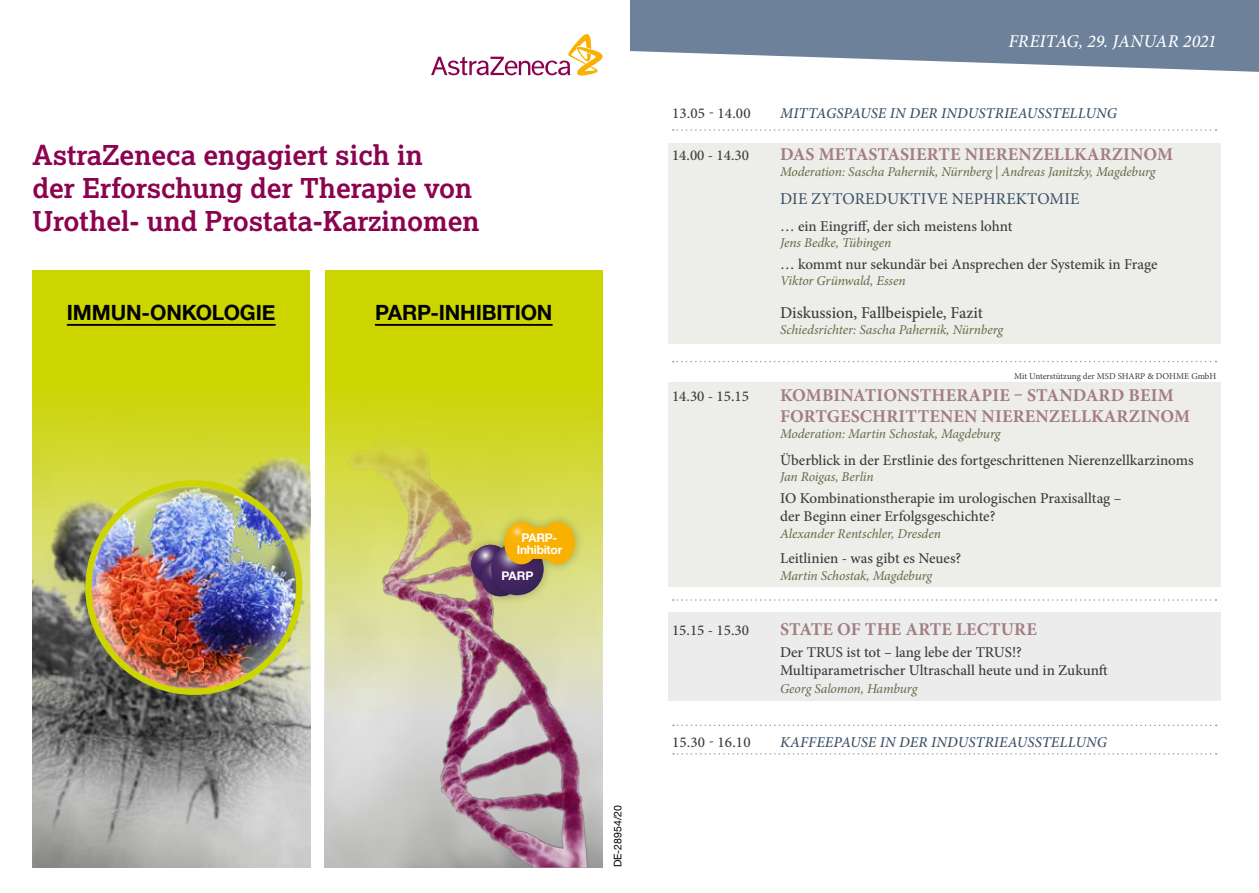
<style>
.page{position:relative;width:1259px;height:893px;background:#fff}
.page>*{position:absolute;margin:0;border:0;box-sizing:border-box;transform-origin:0 0}
.t1{font:700 27.45px/32.8px "Lexia";color:#8b034f}
.t2{font:700 21px "Helvetica Neue";letter-spacing:-.01em;color:#000}
.t3{font:700 18px/21.6px "Minion Pro";letter-spacing:.01em;color:#a27d82}
.t4{font:italic 500 18px "Minion Pro";letter-spacing:-.005em;color:#fff}
.t5{font:500 16.5px "Minion Pro";letter-spacing:-.005em;color:#3c3c3b}
.t6{font:16.5px "Minion Pro";letter-spacing:.01em;color:#384f64}
.t7{font:500 15px/18px "Minion Pro";color:#3c3c3b}
.t8{font:italic 500 15px "Minion Pro";letter-spacing:.01em;color:#384f64}
.t9{font:italic 13.5px "Minion Pro";letter-spacing:-.01em;color:#696845}
.t10{font:700 12px/12px "Helvetica Neue LT";letter-spacing:-.02em;color:#fff;text-align:center}
.t11{font:10.5px "Helvetica Neue LT";color:#000}
.t12{font:9px "Minion Pro";letter-spacing:-.005em;color:#3c3c3b}
</style>
<div class="page">
<div style="left:668px;top:612px;width:552px;height:88px;background:#ececec"></div>
<div style="left:668px;top:383px;width:552px;height:204px;background:#edede9"></div>
<div style="left:668px;top:144px;width:552px;height:200px;background:#edede9"></div>
<svg style="left:673px;top:361px;width:543px;height:1px"></svg>
<svg style="left:673px;top:599px;width:543px;height:2px"></svg>
<svg style="left:673px;top:725px;width:543px;height:1px"></svg>
<svg style="left:673px;top:753px;width:543px;height:2px"></svg>
<svg style="left:673px;top:129px;width:543px;height:2px"></svg>
<svg style="left:630px;top:0;width:629px;height:72px;background:#8293a9"></svg>
<div style="left:325px;top:270px;width:277px;height:597px;background:#cdd500"></div>
<hr style="left:375px;top:324px;width:177px;height:1px;background:#000">
<hr style="left:375px;top:325px;width:177px;height:1px;background:#000">
<svg style="left:431px;top:34px;width:171px;height:42px"></svg>
<img style="left:32px;top:278px;width:278px;height:589px">
<div style="left:85px;top:480px;width:217px;height:215px;border:6px solid #cdd500;border-radius:50%"></div>
<hr style="left:67px;top:324px;width:209px;height:1px;background:#000">
<hr style="left:67px;top:325px;width:208px;height:1px;background:#000">
<div style="left:325px;top:395px;width:277px;height:19px;background:#ced510"></div>
<img style="left:325px;top:414px;width:277px;height:453px">
<div style="left:462px;top:535px;width:57px;height:57px;background:#000;opacity:.25"></div>
<div style="left:471px;top:545px;width:38px;height:38px;background:#583a6e;border-radius:19px"></div>
<div style="left:472px;top:549px;width:57px;height:57px;background:#000;opacity:.25"></div>
<div style="left:482px;top:533px;width:71px;height:72px;background:#000;opacity:.25"></div>
<div style="left:495px;top:512px;width:89px;height:62px;background:#000;opacity:.25"></div>
<svg style="left:481px;top:522px;width:94px;height:74px;background:#b29048"></svg>
<h1 class="t1" style="left:33px;top:138px;width:448px">AstraZeneca engagiert sich in<br>der Erforschung der Therapie von<br>Urothel- und Prostata-Karzinomen</h1>
<h2 class="t2" style="left:67px;top:296px;width:210px">IMMUN-ONKOLOGIE</h2>
<h2 class="t2" style="left:375px;top:296px;width:179px">PARP-INHIBITION</h2>
<p class="t10" style="left:517px;top:531px;width:47px">PARP-<br>Inhibitor</p>
<p class="t10" style="left:501px;top:569px;width:34px">PARP</p>
<p class="t11" style="left:611px;top:867px;width:64px;rotate:-90deg">DE-28954/20</p>
<p class="t4" style="left:1008px;top:29px;width:209px">FREITAG, 29. JANUAR 2021</p>
<p class="t7" style="left:672px;top:105px;width:80px">13.05 - 14.00</p>
<p class="t8" style="left:780px;top:103px;width:338px">MITTAGSPAUSE IN DER INDUSTRIEAUSSTELLUNG</p>
<p class="t7" style="left:672px;top:146px;width:78px">14.00 - 14.30</p>
<p class="t3" style="left:780px;top:143px;width:394px">DAS METASTASIERTE NIERENZELLKARZINOM</p>
<p class="t9" style="left:780px;top:162px;width:377px">Moderation: Sascha Pahernik, Nürnberg | Andreas Janitzky, Magdeburg</p>
<p class="t6" style="left:780px;top:188px;width:301px">DIE ZYTOREDUKTIVE NEPHREKTOMIE</p>
<p class="t7" style="left:780px;top:217px;width:234px">… ein Eingriff, der sich meistens lohnt</p>
<p class="t9" style="left:780px;top:233px;width:113px">Jens Bedke, Tübingen</p>
<p class="t7" style="left:780px;top:255px;width:379px">… kommt nur sekundär bei Ansprechen der Systemik in Frage</p>
<p class="t9" style="left:780px;top:272px;width:127px">Viktor Grünwald, Essen</p>
<p class="t5" style="left:780px;top:301px;width:204px">Diskussion, Fallbeispiele, Fazit</p>
<p class="t9" style="left:780px;top:321px;width:225px">Schiedsrichter: Sascha Pahernik, Nürnberg</p>
<p class="t12" style="left:1014px;top:370px;width:204px">Mit Unterstützung der MSD SHARP &amp; DOHME GmbH</p>
<p class="t7" style="left:672px;top:387px;width:78px">14.30 - 15.15</p>
<p class="t3" style="left:780px;top:384px;width:411px">KOMBINATIONSTHERAPIE – STANDARD BEIM<br>FORTGESCHRITTENEN NIERENZELLKARZINOM</p>
<p class="t9" style="left:780px;top:425px;width:222px">Moderation: Martin Schostak, Magdeburg</p>
<p class="t7" style="left:780px;top:451px;width:415px">Überblick in der Erstlinie des fortgeschrittenen Nierenzellkarzinoms</p>
<p class="t9" style="left:780px;top:468px;width:95px">Jan Roigas, Berlin</p>
<p class="t7" style="left:780px;top:490px;width:343px">IO Kombinationstherapie im urologischen Praxisalltag – der Beginn einer Erfolgsgeschichte?</p>
<p class="t9" style="left:780px;top:524px;width:162px">Alexander Rentschler, Dresden</p>
<p class="t7" style="left:780px;top:550px;width:183px">Leitlinien - was gibt es Neues?</p>
<p class="t9" style="left:780px;top:566px;width:154px">Martin Schostak, Magdeburg</p>
<p class="t7" style="left:672px;top:621px;width:78px">15.15 - 15.30</p>
<p class="t3" style="left:780px;top:618px;width:258px">STATE OF THE ARTE LECTURE</p>
<p class="t7" style="left:780px;top:644px;width:329px">Der TRUS ist tot – lang lebe der TRUS!?<br>Multiparametrischer Ultraschall heute und in Zukunft</p>
<p class="t9" style="left:780px;top:680px;width:139px">Georg Salomon, Hamburg</p>
<p class="t7" style="left:672px;top:733px;width:80px">15.30 - 16.10</p>
<p class="t8" style="left:780px;top:732px;width:328px">KAFFEEPAUSE IN DER INDUSTRIEAUSSTELLUNG</p>
</div>
